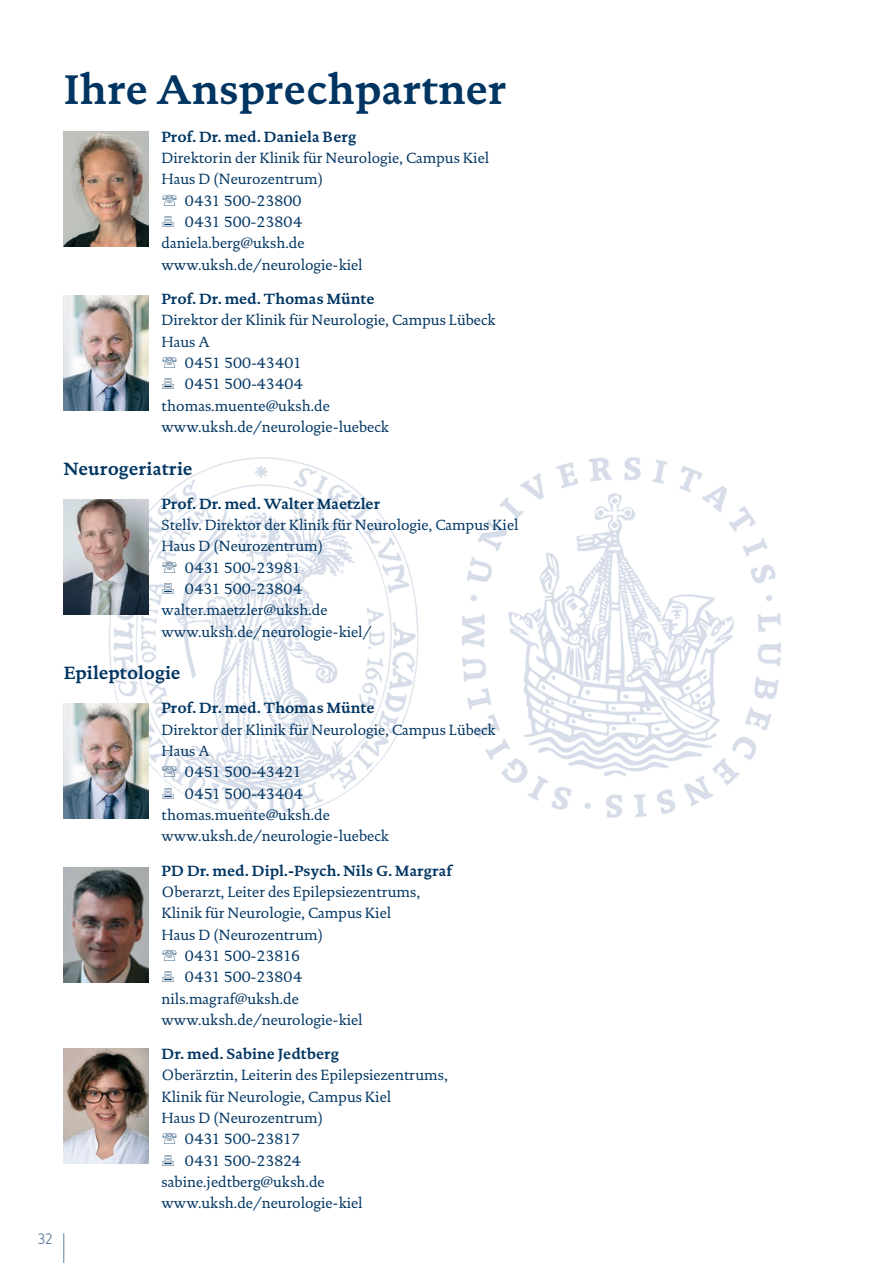
<style>
.page{position:relative;width:893px;height:1263px;background:#fff}
.page>*{position:absolute;margin:0;border:0;box-sizing:border-box;transform-origin:0 0}
.t1{font:700 42px "Documenta Dtl";color:#003562}
.t2{font:700 18px "Documenta Dtl";color:#003562}
.t3{font:15px "Documenta Dtl";color:#003562}
.t4{font:700 15px "Documenta Dtl";color:#003562}
.t5{font:15px "Netto OT";color:#5e7fa5}
</style>
<div class="page">
<img style="left:64px;top:457px;width:717px;height:361px">
<hr style="left:63px;top:1233px;width:1px;height:30px;background:#5e7fa5">
<img style="left:64px;top:132px;width:85px;height:115px">
<img style="left:64px;top:296px;width:85px;height:115px">
<img style="left:64px;top:500px;width:85px;height:114px">
<img style="left:64px;top:704px;width:85px;height:115px">
<img style="left:64px;top:1048px;width:85px;height:115px">
<img style="left:64px;top:867px;width:85px;height:115px">
<svg style="left:163px;top:561px;width:14px;height:12px"></svg>
<svg style="left:163px;top:583px;width:11px;height:11px"></svg>
<svg style="left:163px;top:766px;width:14px;height:11px"></svg>
<svg style="left:163px;top:788px;width:11px;height:11px"></svg>
<p class="t5" style="left:38px;top:1233px;width:16px">32</p>
<h1 class="t1" style="left:64px;top:71px;width:444px">Ihre Ansprechpartner</h1>
<p class="t4" style="left:162px;top:130px;width:196px">Prof. Dr. med. Daniela Berg</p>
<p class="t3" style="left:162px;top:152px;width:329px">Direktorin der Klinik für Neurologie, Campus Kiel</p>
<p class="t3" style="left:162px;top:173px;width:163px">Haus D (Neurozentrum)</p>
<p class="t3" style="left:185px;top:194px;width:118px">0431 500-23800</p>
<p class="t3" style="left:185px;top:216px;width:119px">0431 500-23804</p>
<p class="t3" style="left:162px;top:237px;width:145px">daniela.berg@uksh.de</p>
<p class="t3" style="left:162px;top:258px;width:203px">www.uksh.de/neurologie-kiel</p>
<p class="t4" style="left:162px;top:292px;width:214px">Prof. Dr. med. Thomas Münte</p>
<p class="t3" style="left:162px;top:314px;width:336px">Direktor der Klinik für Neurologie, Campus Lübeck</p>
<p class="t3" style="left:162px;top:335px;width:50px">Haus A</p>
<p class="t3" style="left:185px;top:356px;width:119px">0451 500-43401</p>
<p class="t3" style="left:185px;top:378px;width:120px">0451 500-43404</p>
<p class="t3" style="left:162px;top:399px;width:170px">thomas.muente@uksh.de</p>
<p class="t3" style="left:162px;top:420px;width:229px">www.uksh.de/neurologie-luebeck</p>
<p class="t2" style="left:64px;top:461px;width:130px">Neurogeriatrie</p>
<p class="t4" style="left:162px;top:497px;width:220px">Prof. Dr. med. Walter Maetzler</p>
<p class="t3" style="left:162px;top:518px;width:358px">Stellv. Direktor der Klinik für Neurologie, Campus Kiel</p>
<p class="t3" style="left:162px;top:540px;width:163px">Haus D (Neurozentrum)</p>
<p class="t3" style="left:185px;top:561px;width:118px">0431 500-23981</p>
<p class="t3" style="left:185px;top:582px;width:119px">0431 500-23804</p>
<p class="t3" style="left:162px;top:604px;width:168px">walter.maetzler@uksh.de</p>
<p class="t3" style="left:162px;top:625px;width:211px">www.uksh.de/neurologie-kiel/</p>
<p class="t2" style="left:64px;top:665px;width:118px">Epileptologie</p>
<p class="t4" style="left:162px;top:702px;width:214px">Prof. Dr. med. Thomas Münte</p>
<p class="t3" style="left:162px;top:723px;width:336px">Direktor der Klinik für Neurologie, Campus Lübeck</p>
<p class="t3" style="left:162px;top:745px;width:50px">Haus A</p>
<p class="t3" style="left:185px;top:766px;width:118px">0451 500-43421</p>
<p class="t3" style="left:185px;top:787px;width:120px">0451 500-43404</p>
<p class="t3" style="left:162px;top:809px;width:170px">thomas.muente@uksh.de</p>
<p class="t3" style="left:162px;top:830px;width:229px">www.uksh.de/neurologie-luebeck</p>
<p class="t4" style="left:162px;top:864px;width:292px">PD Dr. med. Dipl.-Psych. Nils G. Margraf</p>
<p class="t3" style="left:162px;top:885px;width:260px">Oberarzt, Leiter des Epilepsiezentrums,</p>
<p class="t3" style="left:162px;top:907px;width:231px">Klinik für Neurologie, Campus Kiel</p>
<p class="t3" style="left:162px;top:928px;width:163px">Haus D (Neurozentrum)</p>
<p class="t3" style="left:185px;top:949px;width:117px">0431 500-23816</p>
<p class="t3" style="left:185px;top:971px;width:119px">0431 500-23804</p>
<p class="t3" style="left:162px;top:992px;width:139px">nils.magraf@uksh.de</p>
<p class="t3" style="left:162px;top:1013px;width:203px">www.uksh.de/neurologie-kiel</p>
<p class="t4" style="left:162px;top:1047px;width:179px">Dr. med. Sabine Jedtberg</p>
<p class="t3" style="left:162px;top:1069px;width:288px">Oberärztin, Leiterin des Epilepsiezentrums,</p>
<p class="t3" style="left:162px;top:1090px;width:231px">Klinik für Neurologie, Campus Kiel</p>
<p class="t3" style="left:162px;top:1111px;width:163px">Haus D (Neurozentrum)</p>
<p class="t3" style="left:185px;top:1133px;width:117px">0431 500-23817</p>
<p class="t3" style="left:185px;top:1154px;width:118px">0431 500-23824</p>
<p class="t3" style="left:162px;top:1175px;width:165px">sabine.jedtberg@uksh.de</p>
<p class="t3" style="left:162px;top:1197px;width:203px">www.uksh.de/neurologie-kiel</p>
</div>
